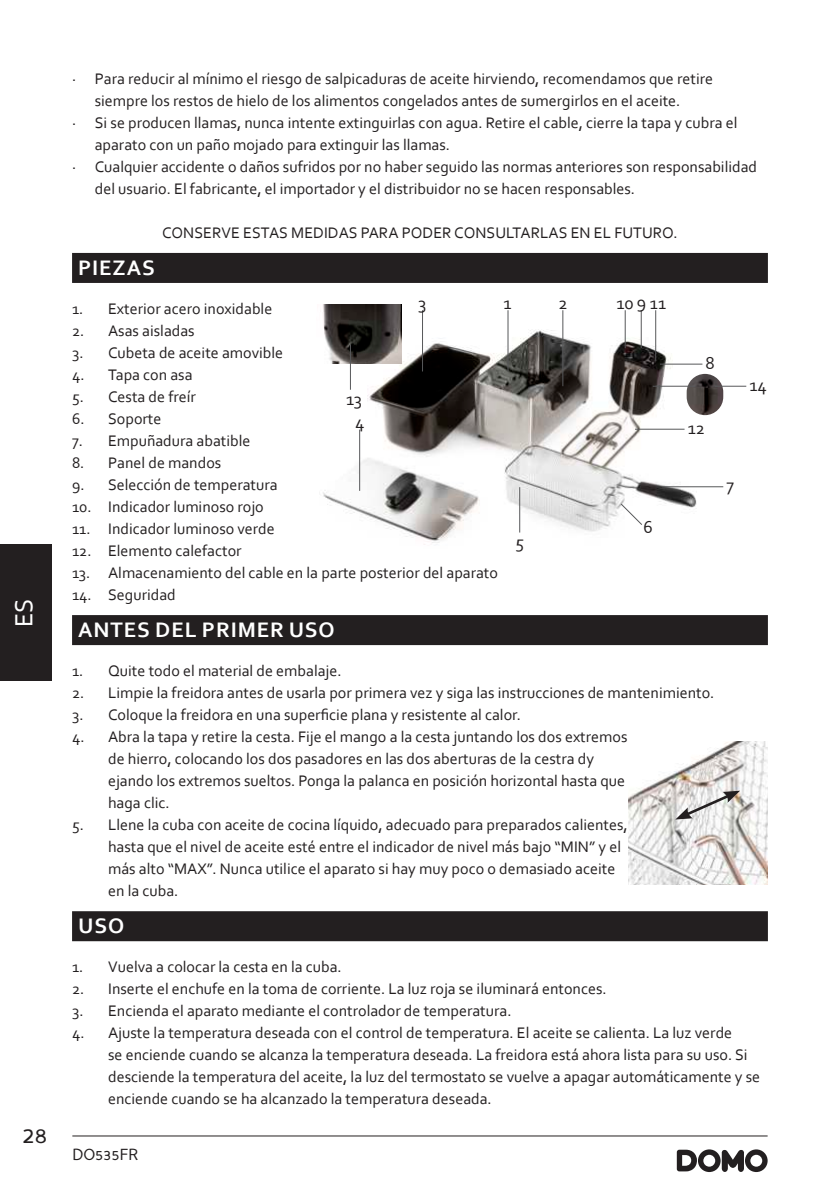
<style>
.page{position:relative;width:840px;height:1191px;background:#fff}
.page>*{position:absolute;margin:0;border:0;box-sizing:border-box;transform-origin:0 0}
.t1{font:26px "Corbel";color:#fff}
.t2{font:24px "Perspective Sans";color:#231f20}
.t3{font:700 22px "Corbel";letter-spacing:.04em;color:#fff}
.t4{font:18px "Corbel";color:#231f20}
.t5{font:16px/22px "Corbel";color:#231f20}
.t6{font:16px "Perspective Sans";color:#231f20}
</style>
<div class="page">
<hr style="left:72px;top:1135px;width:695px;height:1px;background:#231f20">
<svg style="left:676px;top:1149px;width:91px;height:23px"></svg>
<div style="left:0;top:544px;width:51px;height:136px;background:#231f20"></div>
<div style="left:72px;top:253px;width:695px;height:30px;background:#231f20"></div>
<div style="left:72px;top:615px;width:695px;height:30px;background:#231f20"></div>
<div style="left:72px;top:911px;width:695px;height:30px;background:#231f20"></div>
<img style="left:323px;top:321px;width:382px;height:224px">
<hr style="left:507px;top:310px;width:1px;height:61px;background:#57585a">
<hr style="left:562px;top:310px;width:1px;height:76px;background:#57585a">
<hr style="left:422px;top:310px;width:1px;height:61px;background:#57585a">
<hr style="left:359px;top:429px;width:1px;height:62px;background:#57585a">
<hr style="left:519px;top:487px;width:1px;height:45px;background:#57585a">
<svg style="left:619px;top:503px;width:23px;height:23px"></svg>
<hr style="left:661px;top:486px;width:61px;height:1px;background:#57585a">
<hr style="left:624px;top:310px;width:1px;height:38px;background:#57585a">
<hr style="left:655px;top:310px;width:1px;height:51px;background:#57585a">
<hr style="left:640px;top:310px;width:1px;height:38px;background:#57585a">
<hr style="left:659px;top:364px;width:43px;height:1px;background:#57585a">
<hr style="left:634px;top:429px;width:50px;height:1px;background:#57585a">
<img style="left:686px;top:374px;width:36px;height:41px;border-radius:18px">
<img style="left:323px;top:304px;width:78px;height:60px">
<hr style="left:652px;top:386px;width:42px;height:1px;background:#57585a">
<hr style="left:714px;top:386px;width:31px;height:1px;background:#57585a">
<hr style="left:350px;top:344px;width:1px;height:46px;background:#57585a">
<img style="left:628px;top:741px;width:139px;height:143px">
<svg style="left:675px;top:790px;width:64px;height:29px"></svg>
<h1 class="t1" style="left:8px;top:627px;width:30px;rotate:-90deg">ES</h1>
<h2 class="t2" style="left:22px;top:1120px;width:26px">28</h2>
<p class="t5" style="left:72px;top:68px;width:642px">· Para reducir al mínimo el riesgo de salpicaduras de aceite hirviendo, recomendamos que retire</p>
<p class="t5" style="left:95px;top:90px;width:587px">siempre los restos de hielo de los alimentos congelados antes de sumergirlos en el aceite.</p>
<p class="t5" style="left:72px;top:112px;width:666px">· Si se producen llamas, nunca intente extinguirlas con agua. Retire el cable, cierre la tapa y cubra el</p>
<p class="t5" style="left:95px;top:133px;width:357px">aparato con un paño mojado para extinguir las llamas.</p>
<p class="t5" style="left:72px;top:156px;width:686px">· Cualquier accidente o daños sufridos por no haber seguido las normas anteriores son responsabilidad</p>
<p class="t5" style="left:95px;top:178px;width:541px">del usuario. El fabricante, el importador y el distribuidor no se hacen responsables.</p>
<p class="t5" style="left:162px;top:222px;width:517px">CONSERVE ESTAS MEDIDAS PARA PODER CONSULTARLAS EN EL FUTURO.</p>
<h3 class="t3" style="left:78px;top:257px;width:78px">PIEZAS</h3>
<p class="t5" style="left:72px;top:298px;width:202px">1. Exterior acero inoxidable</p>
<p class="t5" style="left:72px;top:320px;width:124px">2. Asas aisladas</p>
<p class="t5" style="left:72px;top:342px;width:212px">3. Cubeta de aceite amovible</p>
<p class="t5" style="left:72px;top:364px;width:122px">4. Tapa con asa</p>
<p class="t5" style="left:72px;top:386px;width:125px">5. Cesta de freír</p>
<p class="t5" style="left:72px;top:408px;width:91px">6. Soporte</p>
<p class="t5" style="left:72px;top:430px;width:180px">7. Empuñadura abatible</p>
<p class="t5" style="left:72px;top:452px;width:151px">8. Panel de mandos</p>
<p class="t5" style="left:72px;top:474px;width:207px">9. Selección de temperatura</p>
<p class="t5" style="left:72px;top:496px;width:193px">10. Indicador luminoso rojo</p>
<p class="t5" style="left:72px;top:518px;width:204px">11. Indicador luminoso verde</p>
<p class="t5" style="left:72px;top:540px;width:171px">12. Elemento calefactor</p>
<p class="t5" style="left:72px;top:562px;width:427px">13. Almacenamiento del cable en la parte posterior del aparato</p>
<p class="t5" style="left:72px;top:584px;width:105px">14. Seguridad</p>
<h3 class="t3" style="left:78px;top:619px;width:258px">ANTES DEL PRIMER USO</h3>
<p class="t5" style="left:72px;top:660px;width:271px">1. Quite todo el material de embalaje.</p>
<p class="t5" style="left:72px;top:682px;width:643px">2. Limpie la freidora antes de usarla por primera vez y siga las instrucciones de mantenimiento.</p>
<p class="t5" style="left:72px;top:704px;width:450px">3. Coloque la freidora en una super昀椀cie plana y resistente al calor.</p>
<p class="t5" style="left:108px;top:726px;width:520px;text-indent:-36px">4. Abra la tapa y retire la cesta. Fije el mango a la cesta juntando los dos extremos de hierro, colocando los dos pasadores en las dos aberturas de la cestra dy ejando los extremos sueltos. Ponga la palanca en posición horizontal hasta que haga clic.</p>
<p class="t5" style="left:108px;top:814px;width:521px;text-indent:-36px">5. Llene la cuba con aceite de cocina líquido, adecuado para preparados calientes, hasta que el nivel de aceite esté entre el indicador de nivel más bajo “MIN” y el más alto “MAX”. Nunca utilice el aparato si hay muy poco o demasiado aceite en la cuba.</p>
<h3 class="t3" style="left:78px;top:915px;width:47px">USO</h3>
<p class="t5" style="left:72px;top:956px;width:271px">1. Vuelva a colocar la cesta en la cuba.</p>
<p class="t5" style="left:72px;top:978px;width:536px">2. Inserte el enchufe en la toma de corriente. La luz roja se iluminará entonces.</p>
<p class="t5" style="left:72px;top:1000px;width:440px">3. Encienda el aparato mediante el controlador de temperatura.</p>
<p class="t5" style="left:108px;top:1022px;width:653px;text-indent:-36px">4. Ajuste la temperatura deseada con el control de temperatura. El aceite se calienta. La luz verde<br>se enciende cuando se alcanza la temperatura deseada. La freidora está ahora lista para su uso. Si desciende la temperatura del aceite, la luz del termostato se vuelve a apagar automáticamente y se enciende cuando se ha alcanzado la temperatura deseada.</p>
<p class="t4" style="left:616px;top:294px;width:51px">109 11</p>
<p class="t4" style="left:418px;top:294px;width:10px">3</p>
<p class="t4" style="left:503px;top:294px;width:10px">1</p>
<p class="t4" style="left:558px;top:294px;width:11px">2</p>
<p class="t4" style="left:705px;top:354px;width:11px">8</p>
<p class="t4" style="left:749px;top:376px;width:19px">14</p>
<p class="t4" style="left:346px;top:390px;width:17px">13</p>
<p class="t4" style="left:355px;top:413px;width:11px">4</p>
<p class="t4" style="left:687px;top:419px;width:19px">12</p>
<p class="t4" style="left:726px;top:476px;width:9px">7</p>
<p class="t4" style="left:643px;top:519px;width:11px">6</p>
<p class="t4" style="left:515px;top:533px;width:10px">5</p>
<p class="t6" style="left:72px;top:1145px;width:68px">DO535FR</p>
</div>
